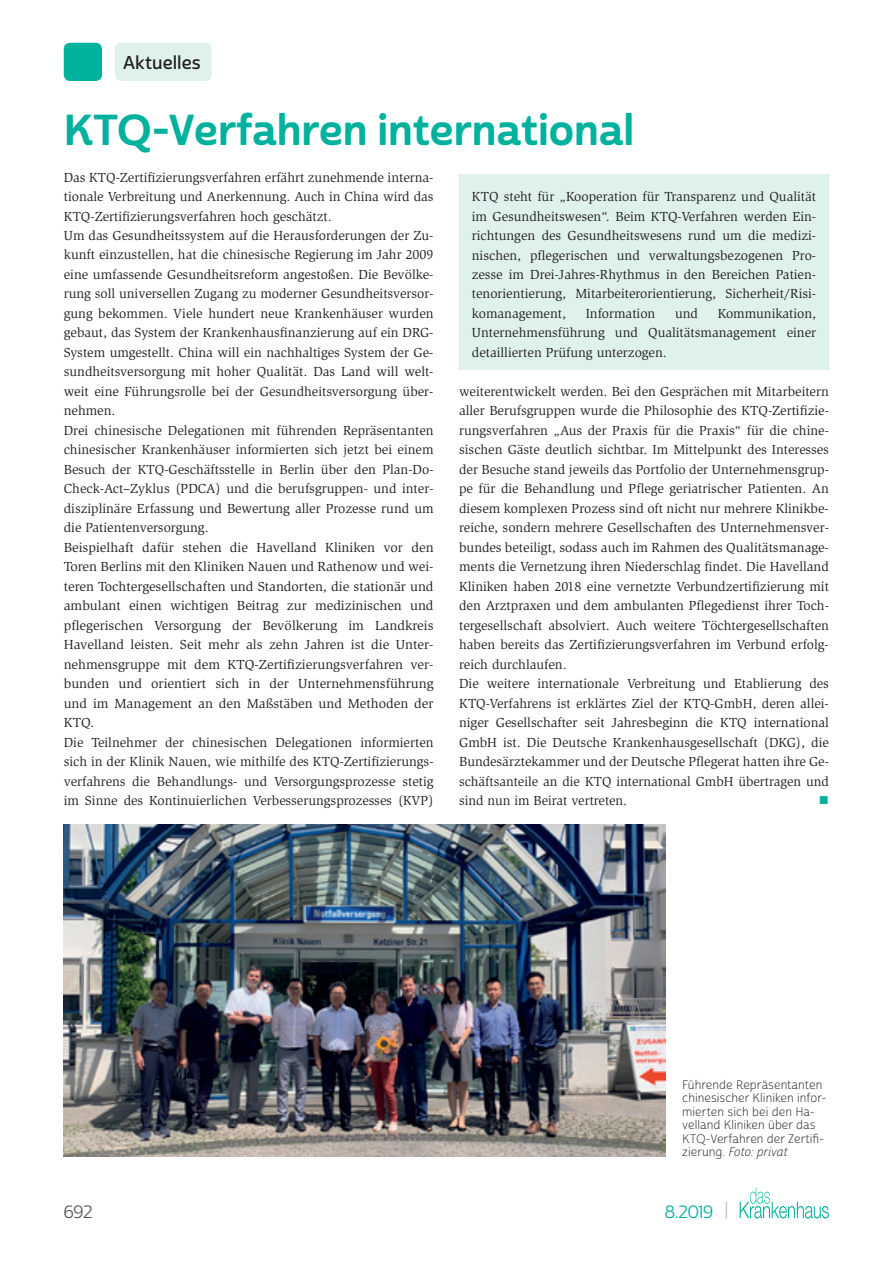
<style>
.page{position:relative;width:893px;height:1263px;background:#fff}
.page>*{position:absolute;margin:0;border:0;box-sizing:border-box;transform-origin:0 0}
.t1{font:42px "Cabrito Sans Nor Bol";color:#00b19d}
.t2{font:18px "Cabrito Sans Nor Dem";color:#231f20}
.t3{font:17.25px "Cabrito Sans Nor Reg";color:#00b19d}
.t4{font:17.25px "Cabrito Sans Nor Reg";color:#57585a}
.t5{font:13.5px/19.5px "Slimbach Std";color:#231f20}
.t6{font:12px/13.5px "Cabrito Sans Nor Lig";color:#231f20}
.t7{font:12px "Cabrito Sans Nor Lig It";color:#231f20}
.s1{font-family:"Cabrito Sans Nor Lig"}
.s2{font-size:18.9px;color:#bcbdc0}
</style>
<div class="page">
<div style="left:115px;top:43px;width:97px;height:38px;background:#def1ed;border-radius:6px"></div>
<svg style="left:740px;top:1187px;width:89px;height:32px"></svg>
<div style="left:64px;top:43px;width:38px;height:38px;background:#00b19d;border-radius:6px"></div>
<div style="left:459px;top:174px;width:370px;height:195px;background:#def1ed"></div>
<img style="left:64px;top:825px;width:601px;height:331px">
<h2 class="t2" style="left:123px;top:56px;width:79px">Aktuelles</h2>
<h1 class="t1" style="left:64px;top:113px;width:572px">KTQ-Verfahren international</h1>
<p class="t5" style="left:64px;top:169px;width:371px">Das KTQ-Zertifizierungsverfahren erfährt zunehmende interna&shy;tionale Verbreitung und Anerkennung. Auch in China wird das KTQ-Zertifizierungsverfahren hoch geschätzt.<br>Um das Gesundheitssystem auf die Herausforderungen der Zu&shy;kunft einzustellen, hat die chinesische Regierung im Jahr 2009 eine umfassende Gesundheitsreform angestoßen. Die Bevölke&shy;rung soll universellen Zugang zu moderner Gesundheitsversor&shy;gung bekommen. Viele hundert neue Krankenhäuser wurden gebaut, das System der Krankenhausfinanzierung auf ein DRG-System umgestellt. China will ein nachhaltiges System der Ge&shy;sundheitsversorgung mit hoher Qualität. Das Land will welt&shy;weit eine Führungsrolle bei der Gesundheitsversorgung über&shy;nehmen.<br>Drei chinesische Delegationen mit führenden Repräsentanten chinesischer Krankenhäuser informierten sich jetzt bei einem Besuch der KTQ-Geschäftsstelle in Berlin über den Plan-Do-Check-Act–Zyklus (PDCA) und die berufsgruppen- und inter&shy;disziplinäre Erfassung und Bewertung aller Prozesse rund um die Patientenversorgung.<br>Beispielhaft dafür stehen die Havelland Kliniken vor den Toren Berlins mit den Kliniken Nauen und Rathenow und wei&shy;teren Tochtergesellschaften und Standorten, die stationär und ambulant einen wichtigen Beitrag zur medizinischen und pflegerischen Versorgung der Bevölkerung im Landkreis Havelland leisten. Seit mehr als zehn Jahren ist die Unter&shy;nehmensgruppe mit dem KTQ-Zertifizierungsverfahren ver&shy;bunden und orientiert sich in der Unternehmensführung und im Management an den Maßstäben und Methoden der KTQ.<br>Die Teilnehmer der chinesischen Delegationen informierten sich in der Klinik Nauen, wie mithilfe des KTQ-Zertifizierungs&shy;verfahrens die Behandlungs- und Versorgungsprozesse stetig im Sinne des Kontinuierlichen Verbesserungsprozesses (KVP)</p>
<p class="t5" style="left:472px;top:188px;width:346px;text-align:justify">KTQ steht für „Kooperation für Transparenz und Qualität im Gesundheitswesen“. Beim KTQ-Verfahren werden Ein&shy;richtungen des Gesundheitswesens rund um die medizi&shy;nischen, pflegerischen und verwaltungsbezogenen Pro&shy;zesse im Drei-Jahres-Rhythmus in den Bereichen Patien&shy;tenorientierung, Mitarbeiterorientierung, Sicherheit/Risi&shy;komanagement,</p>
<p class="t5" style="left:586px;top:305px;width:71px">Information</p>
<p class="t5" style="left:675px;top:305px;width:24px">und</p>
<p class="t5" style="left:472px;top:305px;width:346px;text-align:justify;text-indent:246px">Kommunikation, Unternehmensführung und Qualitätsmanagement einer detaillierten Prüfung unterzogen.</p>
<p class="t5" style="left:459px;top:383px;width:371px">weiterentwickelt werden. Bei den Gesprächen mit Mitarbeitern aller Berufsgruppen wurde die Philosophie des KTQ-Zertifizie&shy;rungsverfahren „Aus der Praxis für die Praxis“ für die chine&shy;sischen Gäste deutlich sichtbar. Im Mittelpunkt des Interesses der Besuche stand jeweils das Portfolio der Unternehmensgrup&shy;pe für die Behandlung und Pflege geriatrischer Patienten. An diesem komplexen Prozess sind oft nicht nur mehrere Klinikbe&shy;reiche, sondern mehrere Gesellschaften des Unternehmensver&shy;bundes beteiligt, sodass auch im Rahmen des Qualitätsmanage&shy;ments die Vernetzung ihren Niederschlag findet. Die Havelland Kliniken haben 2018 eine vernetzte Verbundzertifizierung mit den Arztpraxen und dem ambulanten Pflegedienst ihrer Toch&shy;tergesellschaft absolviert. Auch weitere Töchtergesellschaften haben bereits das Zertifizierungsverfahren im Verbund erfolg&shy;reich durchlaufen.<br>Die weitere internationale Verbreitung und Etablierung des KTQ-Verfahrens ist erklärtes Ziel der KTQ-GmbH, deren allei&shy;niger Gesellschafter seit Jahresbeginn die KTQ international GmbH ist. Die Deutsche Krankenhausgesellschaft (DKG), die Bundesärztekammer und der Deutsche Pflegerat hatten ihre Ge&shy;schäftsanteile an die KTQ international GmbH übertragen und sind nun im Beirat vertreten.</p>
<p class="t6" style="left:682px;top:1079px;width:146px">Führende Repräsentanten chinesischer Kliniken infor&shy;mierten sich bei den Ha&shy;velland Kliniken über das<br>KTQ-Verfahren der Zertifi-</p>
<p class="t7" style="left:682px;top:1145px;width:107px"><span class="s1">zierung.</span> Foto: privat</p>
<p class="t4" style="left:64px;top:1202px;width:30px">692</p>
<p class="t3" style="left:665px;top:1202px;width:65px">8.2019 <span class="s2">|</span></p>
</div>
